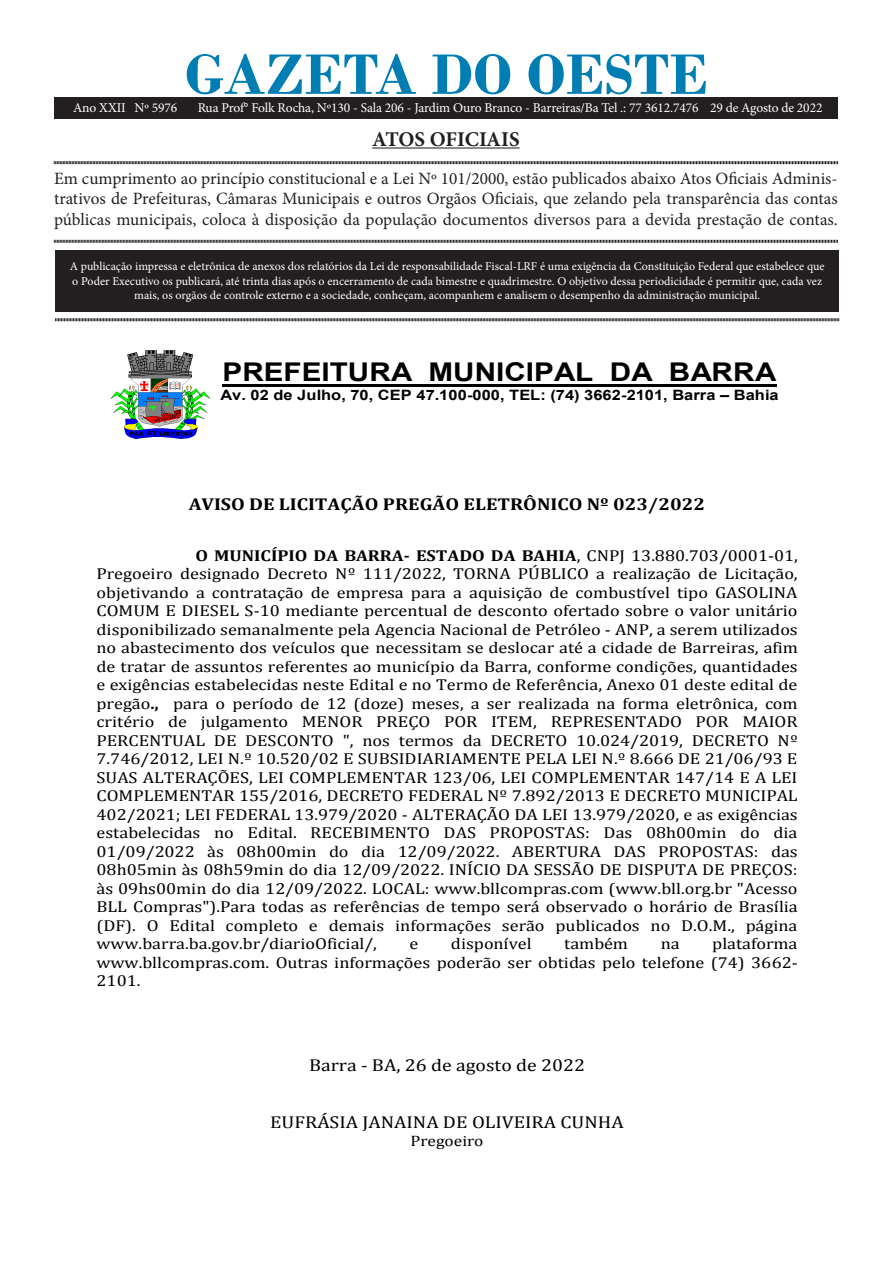
<style>
.page{position:relative;width:893px;height:1263px;background:#fff}
.page>*{position:absolute;margin:0;border:0;box-sizing:border-box;transform-origin:0 0}
.t1{font:700 60px "Bodoni";color:#007eb4}
.t2{font:700 25.8px "Arial";color:#000;scale:1.15 1}
.t3{font:700 21px "Minion Pro";letter-spacing:-.005em;color:#231f20}
.t4{font:17.25px/20.7px "Minion Pro";color:#231f20;text-align:justify}
.t5{font:17.25px "Cambria";color:#000;scale:1.15 1}
.t6{font:700 17.25px "Cambria";color:#000;scale:1.15 1}
.t7{font:15.9px/18.5px "Cambria";color:#000;text-align:justify;scale:1.15 1}
.t8{font:15.15px "Cambria";letter-spacing:-.005em;color:#000;scale:1.15 1}
.t9{font:700 14.25px "Arial";color:#000;scale:1.15 1}
.t10{font:13.5px "Minion Pro";letter-spacing:-.01em;color:#fff}
.t11{font:12px/14.4px "Minion Pro";color:#fff;text-align:center}
.s1{font-style:inherit}
.s2{font-weight:700}
</style>
<div class="page">
<div style="left:55px;top:250px;width:784px;height:61px;background:#231f20"></div>
<hr style="left:372px;top:147px;width:148px;height:2px;background:#231f20">
<svg style="left:54px;top:161px;width:784px;height:4px;background:#908e8e"></svg>
<svg style="left:54px;top:239px;width:784px;height:4px;background:#908e8e"></svg>
<svg style="left:55px;top:318px;width:784px;height:4px;background:#908e8e"></svg>
<div style="left:54px;top:98px;width:784px;height:20px;background:#231f20"></div>
<img style="left:110px;top:351px;width:100px;height:88px">
<hr style="left:223px;top:384px;width:554px;height:2px;background:#000">
<p class="t1" style="left:185px;top:39px;width:525px">GAZETA DO OESTE</p>
<p class="t3" style="left:372px;top:124px;width:149px">ATOS OFICIAIS</p>
<p class="t4" style="left:54px;top:168px;width:785px">Em cumprimento ao princípio constitucional e a Lei Nº 101/2000, estão publicados abaixo Atos Oficiais Adminis&shy;trativos de Prefeituras, Câmaras Municipais e outros Orgãos Oficiais, que zelando pela transparência das contas públicas municipais, coloca à disposição da população documentos diversos para a devida prestação de contas.</p>
<p class="t11" style="left:70px;top:259px;width:756px">A publicação impressa e eletrônica de anexos dos relatórios da Lei de responsabilidade Fiscal-LRF é uma exigência da Constituição Federal que estabelece que o Poder Executivo os publicará, até trinta dias após o encerramento de cada bimestre e quadrimestre. O objetivo dessa periodicidade é permitir que, cada vez mais, os orgãos de controle externo e a sociedade, conheçam, acompanhem e analisem o desempenho da administração municipal.</p>
<p class="t10" style="left:73px;top:98px;width:106px">Ano XXII Nº 5976</p>
<p class="t10" style="left:198px;top:98px;width:626px">Rua Prof° Folk Rocha, Nº130 - Sala 206 - Jardim Ouro Branco - Barreiras/Ba Tel .: 77 3612.7476 29 de Agosto de 2022</p>
<p class="t2" style="left:223px;top:355px;width:483px">PREFEITURA MUNICIPAL DA BARRA</p>
<p class="t9" style="left:221px;top:385px;width:487px">Av. 02 de Julho, 70, CEP 47.100-000, TEL: (74) 3662-2101, Barra <span class="s1">–</span> Bahia</p>
<p class="t6" style="left:189px;top:492px;width:451px">AVISO DE LICITAÇÃO PREGÃO ELETRÔNICO Nº 023/2022</p>
<p class="t7" style="left:96px;top:546px;width:611px;text-indent:99px"><span class="s2">O MUNICÍPIO DA BARRA- ESTADO DA BAHIA</span>, CNPJ 13.880.703/0001-01, Pregoeiro designado Decreto Nº 111/2022, TORNA PÚBLICO a realização de Licitação, objetivando a contratação de empresa para a aquisição de combustível tipo GASOLINA COMUM E DIESEL S-10 mediante percentual de desconto ofertado sobre o valor unitário disponibilizado semanalmente pela Agencia Nacional de Petróleo - ANP, a serem utilizados no abastecimento dos veículos que necessitam se deslocar até a cidade de Barreiras, afim de tratar de assuntos referentes ao município da Barra, conforme condições, quantidades e exigências estabelecidas neste Edital e no Termo de Referência, Anexo 01 deste edital de pregão<span class="s2">.,</span> para o período de 12 (doze) meses, a ser realizada na forma eletrônica, com critério de julgamento MENOR PREÇO POR ITEM, REPRESENTADO POR MAIOR PERCENTUAL DE DESCONTO ", nos termos da DECRETO 10.024/2019, DECRETO Nº 7.746/2012, LEI N.º 10.520/02 E SUBSIDIARIAMENTE PELA LEI N.º 8.666 DE 21/06/93 E SUAS ALTERAÇÕES, LEI COMPLEMENTAR 123/06, LEI COMPLEMENTAR 147/14 E A LEI COMPLEMENTAR 155/2016, DECRETO FEDERAL Nº 7.892/2013 E DECRETO MUNICIPAL 402/2021; LEI FEDERAL 13.979/2020 - ALTERAÇÃO DA LEI 13.979/2020, e as exigências estabelecidas no Edital. RECEBIMENTO DAS PROPOSTAS: Das 08h00min do dia 01/09/2022 às 08h00min do dia 12/09/2022. ABERTURA DAS PROPOSTAS: das 08h05min às 08h59min do dia 12/09/2022. INÍCIO DA SESSÃO DE DISPUTA DE PREÇOS: às 09hs00min do dia 12/09/2022. LOCAL: www.bllcompras.com (www.bll.org.br "Acesso BLL Compras").Para todas as referências de tempo será observado o horário de Brasília (DF). O Edital completo e demais informações serão publicados no D.O.M., página www.barra.ba.gov.br/diarioOficial/,</p>
<p class="t7" style="left:410px;top:934px;width:9px">e</p>
<p class="t7" style="left:451px;top:934px;width:72px">disponível</p>
<p class="t7" style="left:564px;top:934px;width:57px">também</p>
<p class="t7" style="left:661px;top:934px;width:18px">na</p>
<p class="t7" style="left:96px;top:934px;width:611px;text-indent:616px">plataforma www.bllcompras.com. Outras informações poderão ser obtidas pelo telefone (74) 3662- 2101.</p>
<p class="t5" style="left:309px;top:1054px;width:241px">Barra - BA, 26 de agosto de 2022</p>
<p class="t5" style="left:270px;top:1112px;width:309px">EUFRÁSIA JANAINA DE OLIVEIRA CUNHA</p>
<p class="t8" style="left:411px;top:1132px;width:65px">Pregoeiro</p>
</div>
